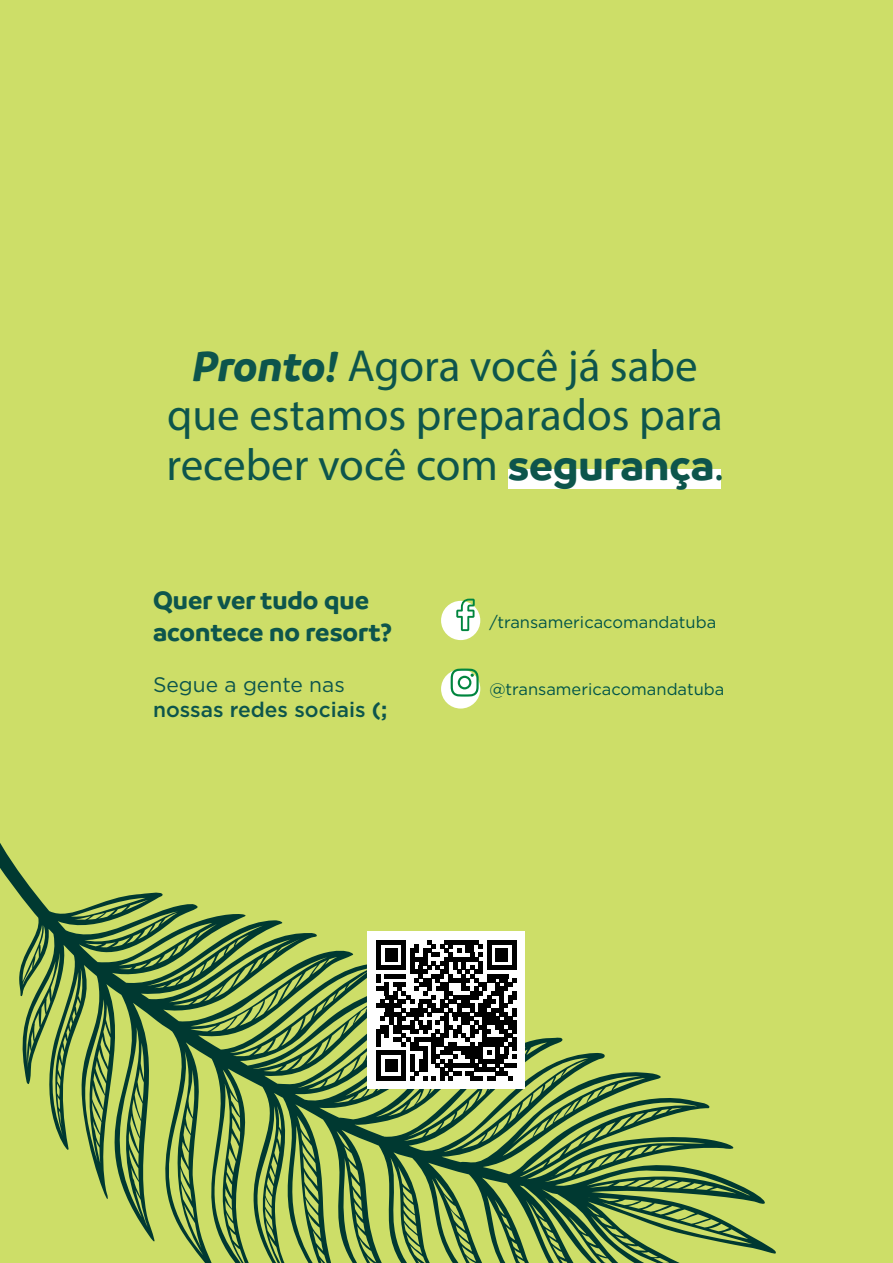
<style>
.page{position:relative;width:893px;height:1263px;background:#cdde68}
.page>*{position:absolute;margin:0;border:0;box-sizing:border-box;transform-origin:0 0}
.t1{font:45px/49.5px "Myriad Pro";color:#0d554c;text-align:center}
.t2{font:700 27px/32.4px "Branding";color:#0d554c}
.t3{font:500 21px/25.2px "Gotham";color:#0d554c}
.t4{font:16.5px "Gotham";color:#005448}
.s1{font-family:"Branding";font-weight:700;font-style:italic}
.s2{font-family:"Branding";font-weight:700}
.s3{font-weight:400}
.s4{font-weight:700}
</style>
<div class="page">
<div style="left:441px;top:601px;width:39px;height:39px;background:#fff;border-radius:50%"></div>
<div style="left:441px;top:669px;width:39px;height:39px;background:#fff;border-radius:50%"></div>
<div style="left:508px;top:469px;width:213px;height:20px;background:#fff"></div>
<svg style="left:0;top:843px;width:776px;height:420px"></svg>
<svg style="left:451px;top:668px;width:28px;height:29px"></svg>
<svg style="left:456px;top:599px;width:19px;height:32px"></svg>
<div style="left:368px;top:931px;width:157px;height:158px;background:#fff"></div>
<svg style="left:376px;top:940px;width:141px;height:140px"></svg>
<p class="t1" style="left:166px;top:340px;width:559px"><span class="s1">Pronto!</span> Agora você já sabe que estamos preparados para receber você com <span class="s2">segurança</span>.</p>
<p class="t2" style="left:153px;top:584px;width:241px">Quer ver tudo que acontece no resort?</p>
<p class="t3" style="left:153px;top:671px;width:236px"><span class="s3">Segue a gente nas </span>nossas redes sociais <span class="s4">(;</span></p>
<p class="t4" style="left:489px;top:611px;width:228px">/transamericacomandatuba</p>
<p class="t4" style="left:489px;top:678px;width:237px">@transamericacomandatuba</p>
</div>
